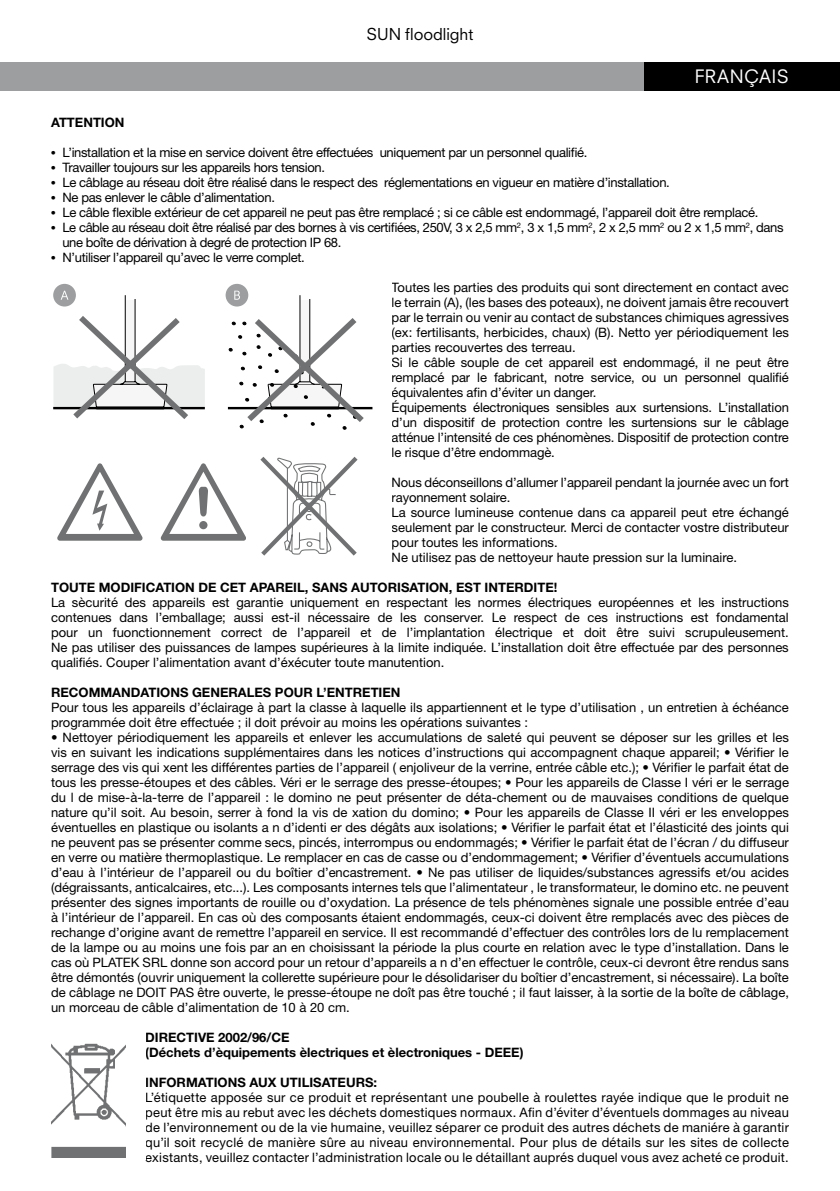
<style>
.page{position:relative;width:840px;height:1191px;background:#fff}
.page>*{position:absolute;margin:0;border:0;box-sizing:border-box;transform-origin:0 0}
.t1{font:18px "Neuzeit SLT Std";letter-spacing:.02em;color:#fff}
.t2{font:16px "Neuzeit SLT Std";letter-spacing:-.005em;color:#000}
.t3{font:13px/15px "Helvetica Neue LT Std";letter-spacing:-.01em;color:#000}
.t4{font:700 13px/15px "Helvetica Neue LT Std";color:#000}
.t5{font:13px/15px "Helvetica Neue LT Std";letter-spacing:-.03em;color:#000}
.s1{font-family:"Times"}
</style>
<div class="page">
<div style="left:0;top:62px;width:685px;height:29px;background:#9c9e9f"></div>
<div style="left:643px;top:62px;width:196px;height:29px;background:#000"></div>
<div style="left:53px;top:284px;width:23px;height:22px;background:#9c9e9f;border-radius:50%"></div>
<svg style="left:53px;top:291px;width:152px;height:128px"></svg>
<hr style="left:228px;top:407px;width:144px;height:2px;background:#000">
<div style="left:225px;top:284px;width:23px;height:22px;background:#9c9e9f;border-radius:50%"></div>
<svg style="left:228px;top:291px;width:141px;height:139px"></svg>
<svg style="left:51px;top:1044px;width:75px;height:114px"></svg>
<img style="left:51px;top:1043px;width:74px;height:114px">
<svg style="left:260px;top:457px;width:98px;height:99px"></svg>
<svg style="left:57px;top:463px;width:85px;height:78px"></svg>
<svg style="left:161px;top:463px;width:85px;height:78px"></svg>
<p class="t2" style="left:366px;top:25px;width:108px">SUN floodlight</p>
<h1 class="t1" style="left:694px;top:66px;width:96px">FRANÇAIS</h1>
<p class="t4" style="left:51px;top:115px;width:75px">ATTENTION</p>
<p class="t3" style="left:51px;top:145px;width:537px"><span class="s1">•</span> L’installation et la mise en service doivent être effectuées uniquement par un personnel qualifié.</p>
<p class="t3" style="left:51px;top:160px;width:275px"><span class="s1">•</span> Travailler toujours sur les appareils hors tension.</p>
<p class="t3" style="left:51px;top:175px;width:620px"><span class="s1">•</span> Le câblage au réseau doit être réalisé dans le respect des réglementations en vigueur en matière d’installation.</p>
<p class="t3" style="left:51px;top:190px;width:225px"><span class="s1">•</span> Ne pas enlever le câble d’alimentation.</p>
<p class="t3" style="left:51px;top:205px;width:708px"><span class="s1">•</span> Le câble flexible extérieur de cet appareil ne peut pas être remplacé ; si ce câble est endommagé, l’appareil doit être remplacé.</p>
<p class="t5" style="left:62px;top:220px;width:722px;text-indent:-11px"><span class="s1">•</span> Le câble au réseau doit être réalisé par des bornes à vis certifiées, 250V, 3 x 2,5 mm<sup>2</sup>, 3 x 1,5 mm<sup>2</sup>, 2 x 2,5 mm<sup>2</sup> ou 2 x 1,5 mm<sup>2</sup>, dans une boîte de dérivation à degré de protection IP 68.</p>
<p class="t3" style="left:51px;top:250px;width:255px"><span class="s1">•</span> N’utiliser l’appareil qu’avec le verre complet.</p>
<p class="t3" style="left:391px;top:280px;width:398px">Toutes les parties des produits qui sont directement en contact avec le terrain (A), (les bases des poteaux), ne doivent jamais être recouvert par le terrain ou venir au contact de substances chimiques agressives (ex: fertilisants, herbicides, chaux) (B). Netto yer périodiquement les parties recouvertes des terreau.<br>Si le câble souple de cet appareil est endommagé, il ne peut être remplacé par le fabricant, notre service, ou un personnel qualifié équivalentes afin d’éviter un danger.<br>Équipements électroniques sensibles aux surtensions. L’installation d’un dispositif de protection contre les surtensions sur le câblage atténue l’intensité de ces phénomènes. Dispositif de protection contre le risque d’être endommagè.</p>
<p class="t3" style="left:391px;top:475px;width:398px">Nous déconseillons d’allumer l’appareil pendant la journée avec un fort rayonnement solaire.<br>La source lumineuse contenue dans ca appareil peut etre échangé seulement par le constructeur. Merci de contacter vostre distributeur pour toutes les informations.<br>Ne utilisez pas de nettoyeur haute pression sur la luminaire.</p>
<p class="t4" style="left:51px;top:580px;width:507px">TOUTE MODIFICATION DE CET APAREIL, SANS AUTORISATION, EST INTERDITE!</p>
<p class="t3" style="left:51px;top:595px;width:739px;text-align:justify">La sècurité des appareils est garantie uniquement en respectant les normes électriques européennes et les instructions contenues dans l’emballage; aussi est-il nécessaire de les conserver. Le respect de ces instructions est fondamental pour un fuonctionnement correct de l’appareil et de l’implantation électrique et doit être suivi scrupuleusement.<br>Ne pas utiliser des puissances de lampes supérieures à la limite indiquée. L’installation doit être effectuée par des personnes qualifiés. Couper l’alimentation avant d’éxécuter toute manutention.</p>
<p class="t4" style="left:51px;top:685px;width:351px">RECOMMANDATIONS GENERALES POUR L’ENTRETIEN</p>
<p class="t3" style="left:51px;top:700px;width:738px">Pour tous les appareils d’éclairage à part la classe à laquelle ils appartiennent et le type d’utilisation , un entretien à échéance programmée doit être effectuée ; il doit prévoir au moins les opérations suivantes :</p>
<p class="t3" style="left:51px;top:730px;width:739px;text-align:justify">• Nettoyer périodiquement les appareils et enlever les accumulations de saleté qui peuvent se déposer sur les grilles et les vis en suivant les indications supplémentaires dans les notices d’instructions qui accompagnent chaque appareil; • Vérifier le serrage des vis qui xent les différentes parties de l’appareil ( enjoliveur de la verrine, entrée câble etc.); • Vérifier le parfait état de tous les presse-étoupes et des câbles. Véri er le serrage des presse-étoupes; • Pour les appareils de Classe I véri er le serrage du l de mise-à-la-terre de l’appareil : le domino ne peut présenter de déta-chement ou de mauvaises conditions de quelque nature qu’il soit. Au besoin, serrer à fond la vis de xation du domino; • Pour les appareils de Classe II véri er les enveloppes éventuelles en plastique ou isolants a n d’identi er des dégâts aux isolations; • Vérifier le parfait état et l’élasticité des joints qui ne peuvent pas se présenter comme secs, pincés, interrompus ou endommagés; • Vérifier le parfait état de l’écran / du diffuseur en verre ou matière thermoplastique. Le remplacer en cas de casse ou d’endommagement; • Vérifier d’éventuels accumulations d’eau à l’intérieur de l’appareil ou du boîtier d’encastrement. • Ne pas utiliser de liquides/substances agressifs et/ou acides (dégraissants, anticalcaires, etc...). Les composants internes tels que l’alimentateur , le transformateur, le domino etc. ne peuvent présenter des signes importants de rouille ou d’oxydation. La présence de tels phénomènes signale une possible entrée d’eau à l’intérieur de l’appareil. En cas où des composants étaient endommagés, ceux-ci doivent être remplacés avec des pièces de rechange d’origine avant de remettre l’appareil en service. Il est recommandé d’effectuer des contrôles lors de lu remplacement de la lampe ou au moins une fois par an en choisissant la période la plus courte en relation avec le type d’installation. Dans le cas où PLATEK SRL donne son accord pour un retour d’appareils a n d’en effectuer le contrôle, ceux-ci devront être rendus sans être démontés (ouvrir uniquement la collerette supérieure pour le désolidariser du boîtier d’encastrement, si nécessaire). La boîte de câblage ne DOIT PAS être ouverte, le presse-étoupe ne doît pas être touché ; il faut laisser, à la sortie de la boîte de câblage, un morceau de câble d’alimentation de 10 à 20 cm.</p>
<p class="t4" style="left:145px;top:1030px;width:379px">DIRECTIVE 2002/96/CE<br>(Déchets d’èquipements èlectriques et èlectroniques - DEEE)</p>
<p class="t4" style="left:145px;top:1075px;width:233px">INFORMATIONS AUX UTILISATEURS:</p>
<p class="t3" style="left:145px;top:1090px;width:644px;text-align:justify">L’étiquette apposée sur ce produit et représentant une poubelle à roulettes rayée indique que le produit ne peut être mis au rebut avec les déchets domestiques normaux. Afin d’éviter d’éventuels dommages au niveau de l’environnement ou de la vie humaine, veuillez séparer ce produit des autres déchets de maniére à garantir qu’il soit recyclé de manière sûre au niveau environnemental. Pour plus de détails sur les sites de collecte existants, veuillez contacter l’administration locale ou le détaillant auprés duquel vous avez acheté ce produit.</p>
</div>
